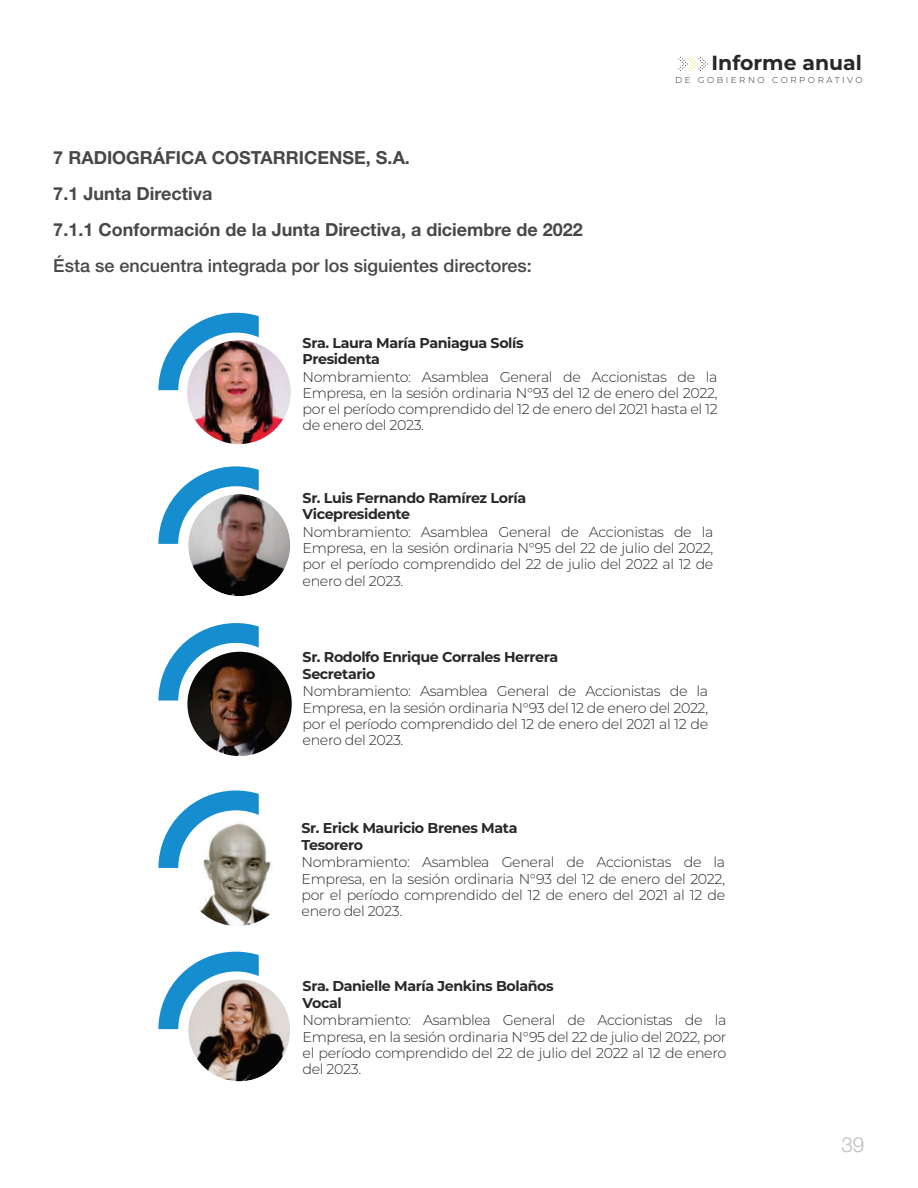
<style>
.page{position:relative;width:918px;height:1188px;background:#fff}
.page>*{position:absolute;margin:0;border:0;box-sizing:border-box;transform-origin:0 0}
.t1{font:300 20.7px "Helvetica Neue LT Std";color:#bdbdbc}
.t2{font:700 20.4px "Montserrat";color:#282927}
.t3{font:700 18px/36px "Helvetica Neue LT Std";color:#474848}
.t4{font:500 18px "Helvetica Neue LT Std";color:#474848}
.t5{font:300 14.25px/16.2px "Montserrat";letter-spacing:-.025em;color:#282927;text-align:justify}
.t6{font:700 14.25px/16.2px "Montserrat";letter-spacing:-.025em;color:#282927}
.t7{font:300 8.55px "Montserrat";letter-spacing:.3em;color:#282927}
</style>
<div class="page">
<svg style="left:678px;top:57px;width:30px;height:14px"></svg>
<svg style="left:158px;top:313px;width:101px;height:77px"></svg>
<img style="left:187px;top:340px;width:104px;height:104px;border-radius:50%">
<svg style="left:158px;top:623px;width:101px;height:78px"></svg>
<img style="left:187px;top:652px;width:105px;height:104px;border-radius:50%">
<svg style="left:158px;top:791px;width:101px;height:77px"></svg>
<img style="left:186px;top:820px;width:86px;height:106px">
<svg style="left:158px;top:466px;width:101px;height:78px"></svg>
<img style="left:188px;top:494px;width:102px;height:102px;border-radius:50%">
<img style="left:188px;top:979px;width:102px;height:102px;border-radius:50%">
<svg style="left:158px;top:952px;width:101px;height:77px"></svg>
<h2 class="t2" style="left:712px;top:55px;width:152px">Informe anual</h2>
<p class="t3" style="left:53px;top:142px;width:531px">7 RADIOGRÁFICA COSTARRICENSE, S.A.<br>7.1 Junta Directiva<br>7.1.1 Conformación de la Junta Directiva, a diciembre de 2022</p>
<p class="t4" style="left:53px;top:259px;width:480px">Ésta se encuentra integrada por los siguientes directores:</p>
<p class="t7" style="left:675px;top:77px;width:189px">DE GOBIERNO CORPORATIVO</p>
<p class="t6" style="left:303px;top:335px;width:223px">Sra. Laura María Paniagua Solís<br>Presidenta</p>
<p class="t5" style="left:303px;top:369px;width:417px">Nombramiento: Asamblea General de Accionistas de la Empresa, en la sesión ordinaria N°93 del 12 de enero del 2022, por el período comprendido del 12 de enero del 2021 hasta el 12 de enero del 2023.</p>
<p class="t6" style="left:303px;top:491px;width:225px">Sr. Luis Fernando Ramírez Loría<br>Vicepresidente</p>
<p class="t5" style="left:303px;top:525px;width:412px">Nombramiento: Asamblea General de Accionistas de la Empresa, en la sesión ordinaria N°95 del 22 de julio del 2022, por el período comprendido del 22 de julio del 2022 al 12 de enero del 2023.</p>
<p class="t6" style="left:303px;top:650px;width:257px">Sr. Rodolfo Enrique Corrales Herrera<br>Secretario</p>
<p class="t5" style="left:303px;top:684px;width:407px">Nombramiento: Asamblea General de Accionistas de la Empresa, en la sesión ordinaria N°93 del 12 de enero del 2022, por el período comprendido del 12 de enero del 2021 al 12 de enero del 2023.</p>
<p class="t6" style="left:302px;top:821px;width:217px">Sr. Erick Mauricio Brenes Mata<br>Tesorero</p>
<p class="t5" style="left:302px;top:855px;width:425px">Nombramiento: Asamblea General de Accionistas de la Empresa, en la sesión ordinaria N°93 del 12 de enero del 2022, por el período comprendido del 12 de enero del 2021 al 12 de enero del 2023.</p>
<p class="t6" style="left:303px;top:979px;width:253px">Sra. Danielle María Jenkins Bolaños<br>Vocal</p>
<p class="t5" style="left:303px;top:1013px;width:425px">Nombramiento: Asamblea General de Accionistas de la Empresa, en la sesión ordinaria N°95 del 22 de julio del 2022, por el período comprendido del 22 de julio del 2022 al 12 de enero del 2023.</p>
<h1 class="t1" style="left:841px;top:1133px;width:25px">39</h1>
</div>
